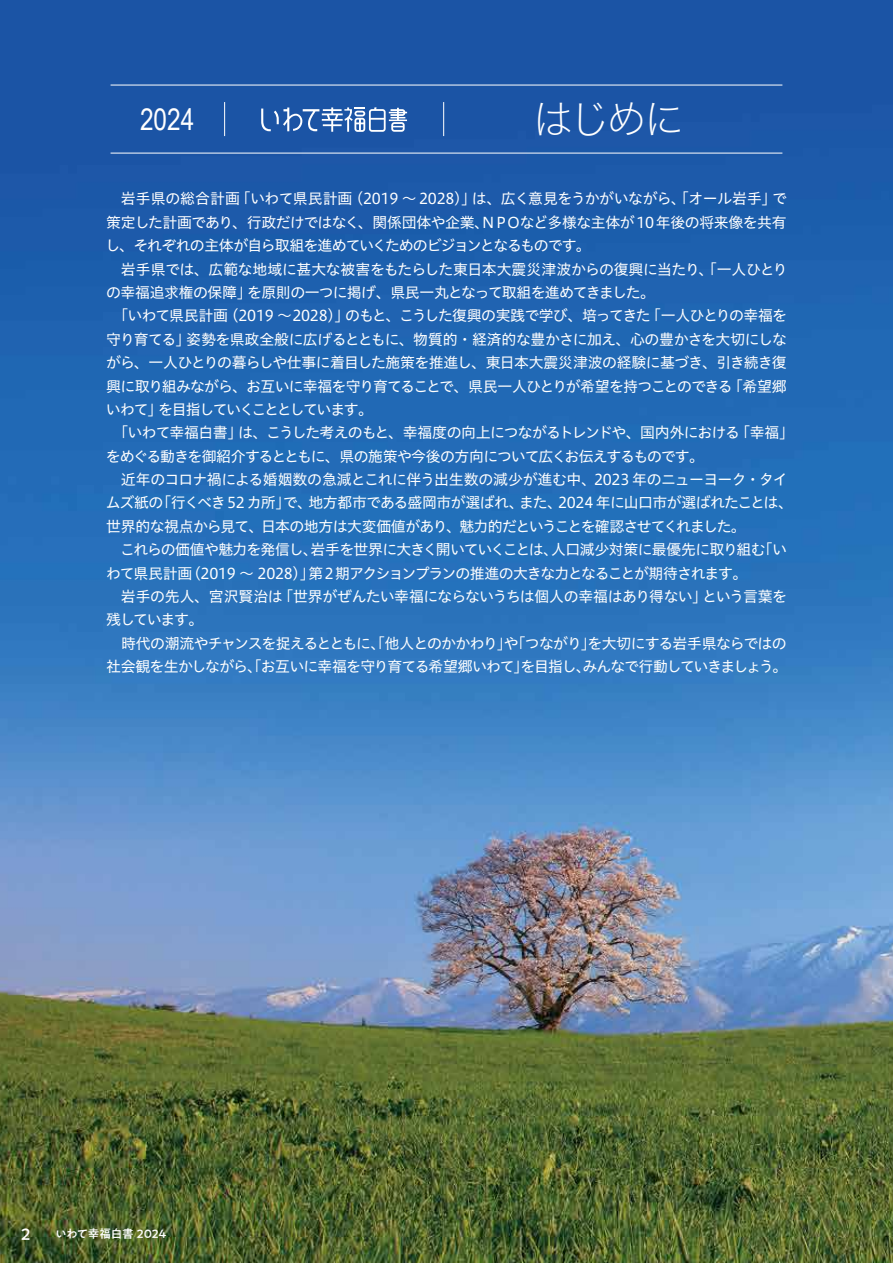
<style>
.page{position:relative;width:893px;height:1263px;background:#fff}
.page>*{position:absolute;margin:0;border:0;box-sizing:border-box;transform-origin:0 0}
.t1{font:41.4px "Hira Kaku Std N W1";color:#fff}
.t2{font:29.7px "Arial Narrow";color:#fff}
.t3{font:500 15.9px "PA1 Gothic Std N";color:#fff}
.t4{font:14.85px/23.4px "Hiragino UD Sans Std N W4";letter-spacing:-.045em;color:#fff}
.t5{font:500 11.7px "PA1 Gothic Std N";letter-spacing:-.03em;color:#fff}
</style>
<div class="page">
<img style="left:0;top:0;width:893px;height:1263px">
<hr style="left:111px;top:85px;width:671px;height:1px;background:#fff">
<hr style="left:111px;top:153px;width:671px;height:1px;background:#fff">
<hr style="left:443px;top:102px;width:1px;height:34px;background:#fff">
<hr style="left:224px;top:102px;width:1px;height:34px;background:#fff">
<svg style="left:261px;top:107px;width:146px;height:26px"></svg>
<h2 class="t2" style="left:140px;top:98px;width:56px">2024</h2>
<h1 class="t1" style="left:533px;top:88px;width:154px">はじめに</h1>
<p class="t4" style="left:105px;top:186px;width:690px">　岩手県の総合計画「いわて県民計画（2019 ～ 2028）」は、広く意見をうかがいながら、「オール岩手」で策定した計画であり、行政だけではなく、関係団体や企業、ＮＰＯなど多様な主体が10年後の将来像を共有し、それぞれの主体が自ら取組を進めていくためのビジョンとなるものです。<br>　岩手県では、広範な地域に甚大な被害をもたらした東日本大震災津波からの復興に当たり、「一人ひとりの幸福追求権の保障」を原則の一つに掲げ、県民一丸となって取組を進めてきました。<br>　「いわて県民計画（2019 ～2028）」のもと、こうした復興の実践で学び、培ってきた「一人ひとりの幸福を守り育てる」姿勢を県政全般に広げるとともに、物質的・経済的な豊かさに加え、心の豊かさを大切にしながら、一人ひとりの暮らしや仕事に着目した施策を推進し、東日本大震災津波の経験に基づき、引き続き復興に取り組みながら、お互いに幸福を守り育てることで、県民一人ひとりが希望を持つことのできる「希望郷いわて」を目指していくこととしています。<br>　「いわて幸福白書」は、こうした考えのもと、幸福度の向上につながるトレンドや、国内外における「幸福」をめぐる動きを御紹介するとともに、県の施策や今後の方向について広くお伝えするものです。<br>　近年のコロナ禍による婚姻数の急減とこれに伴う出生数の減少が進む中、2023 年のニューヨーク・タイムズ紙の「行くべき52カ所」で、地方都市である盛岡市が選ばれ、また、2024 年に山口市が選ばれたことは、世界的な視点から見て、日本の地方は大変価値があり、魅力的だということを確認させてくれました。<br>　これらの価値や魅力を発信し、岩手を世界に大きく開いていくことは、人口減少対策に最優先に取り組む「いわて県民計画（2019 ～ 2028）」第２期アクションプランの推進の大きな力となることが期待されます。<br>　岩手の先人、宮沢賢治は「世界がぜんたい幸福にならないうちは個人の幸福はあり得ない」という言葉を残しています。<br>　時代の潮流やチャンスを捉えるとともに、「他人とのかかわり」や「つながり」を大切にする岩手県ならではの社会観を生かしながら、「お互いに幸福を守り育てる希望郷いわて」を目指し、みんなで行動していきましょう。</p>
<p class="t3" style="left:21px;top:1224px;width:11px">2</p>
<p class="t5" style="left:55px;top:1227px;width:113px">いわて幸福白書 2024</p>
</div>
